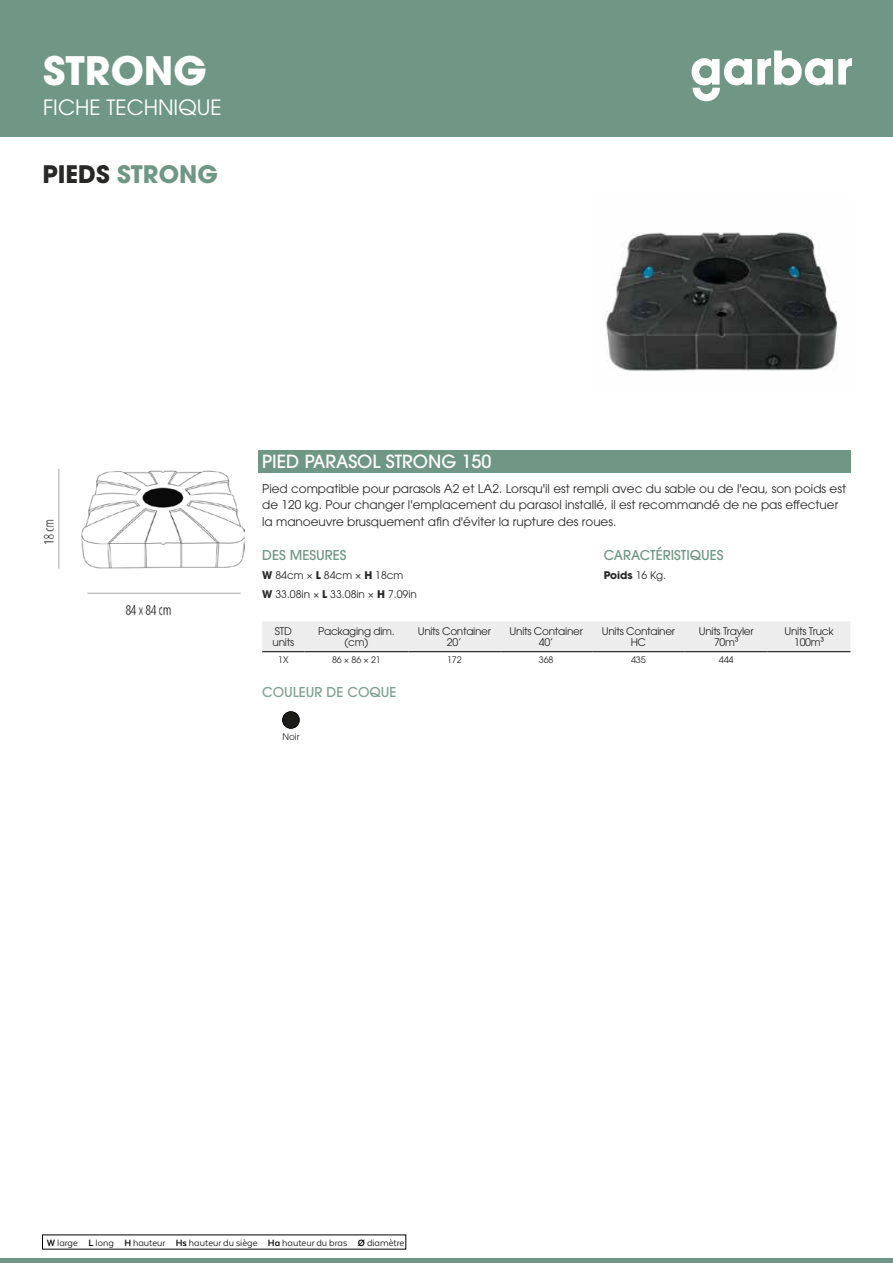
<style>
.page{position:relative;width:893px;height:1263px;background:#fff}
.page>*{position:absolute;margin:0;border:0;box-sizing:border-box;transform-origin:0 0}
.t1{font:700 39px "ITC Avant Garde Pro";color:#fff}
.t2{font:700 24px "ITC Avant Garde Pro";color:#709786}
.t3{font:21px "ITC Avant Garde Pro";color:#fff}
.t4{font:500 18px "ITC Avant Garde Pro";color:#fff}
.t5{font:500 13.5px "ITC Avant Garde Pro";color:#709786}
.t6{font:500 13.5px "ITC Avant Garde Pro";color:#7ea192}
.t7{font:12px/16.5px "ITC Avant Garde Pro";color:#282827}
.t8{font:10.5px/10.5px "ITC Avant Garde Pro";letter-spacing:-.025em;color:#282827;text-align:center}
.t9{font:10.5px "Texta Alt";color:#000}
.t10{font:10.5px/19.2px "ITC Avant Garde Pro";color:#282827}
.t11{font:700 10.5px "ITC Avant Garde Pro";color:#282827}
.t12{font:9px "ITC Avant Garde Pro";letter-spacing:-.02em;color:#282827}
.s1{color:#282827}
.s2{font-weight:700}
.s3{font-weight:400}
</style>
<div class="page">
<hr style="left:0;top:1259px;width:893px;height:4px;background:#709786">
<div style="left:0;top:0;width:893px;height:137px;background:#709786"></div>
<svg style="left:692px;top:51px;width:160px;height:50px"></svg>
<img style="left:606px;top:232px;width:232px;height:139px">
<div style="left:258px;top:450px;width:592px;height:22px;background:#709786"></div>
<div style="left:262px;top:621px;width:588px;height:30px;background:#ededed"></div>
<hr style="left:262px;top:651px;width:42px;height:1px;background:#000">
<hr style="left:304px;top:651px;width:104px;height:1px;background:#000">
<hr style="left:408px;top:651px;width:92px;height:1px;background:#000">
<hr style="left:500px;top:651px;width:92px;height:1px;background:#000">
<hr style="left:592px;top:651px;width:93px;height:1px;background:#000">
<hr style="left:685px;top:651px;width:83px;height:1px;background:#000">
<hr style="left:768px;top:651px;width:82px;height:1px;background:#000">
<img style="left:283px;top:712px;width:16px;height:16px;border-radius:8px">
<div style="left:282px;top:711px;width:17px;height:17px;border:1px solid #000;border-radius:50%"></div>
<img style="left:43px;top:469px;width:201px;height:147px">
<h1 class="t1" style="left:43px;top:45px;width:165px">STRONG</h1>
<h3 class="t3" style="left:43px;top:94px;width:180px">FICHE TECHNIQUE</h3>
<h2 class="t2" style="left:43px;top:158px;width:177px"><span class="s1">PIEDS</span> STRONG</h2>
<h3 class="t4" style="left:262px;top:450px;width:231px">PIED PARASOL STRONG 150</h3>
<p class="t7" style="left:262px;top:480px;width:585px">Pied compatible pour parasols A2 et LA2. Lorsqu'il est rempli avec du sable ou de l'eau, son poids est de 120 kg. Pour changer l'emplacement du parasol installé, il est recommandé de ne pas effectuer la manoeuvre brusquement afin d'éviter la rupture des roues.</p>
<p class="t5" style="left:262px;top:546px;width:86px">DES MESURES</p>
<p class="t10" style="left:262px;top:566px;width:156px"><span class="s2">W</span> 84cm × <span class="s2">L</span> 84cm × <span class="s2">H</span> 18cm<br><span class="s2">W</span> 33.08in × <span class="s2">L</span> 33.08in × <span class="s2">H</span> 7.09in</p>
<p class="t5" style="left:604px;top:546px;width:121px">CARACTÉRISTIQUES</p>
<p class="t11" style="left:604px;top:568px;width:64px">Poids <span class="s3">16 Kg.</span></p>
<p class="t8" style="left:273px;top:626px;width:23px;text-align:left">STD units</p>
<p class="t8" style="left:318px;top:626px;width:78px">Packaging dim. (cm)</p>
<p class="t8" style="left:418px;top:626px;width:75px">Units Container<br>20’</p>
<p class="t8" style="left:510px;top:626px;width:75px">Units Container<br>40’</p>
<p class="t8" style="left:602px;top:626px;width:75px">Units Container<br>HC</p>
<p class="t8" style="left:699px;top:626px;width:56px">Units Trayler<br>70m³</p>
<p class="t8" style="left:784px;top:626px;width:51px">Units Truck<br>100m³</p>
<p class="t12" style="left:278px;top:654px;width:12px">1X</p>
<p class="t12" style="left:332px;top:654px;width:50px">86 × 86 × 21</p>
<p class="t12" style="left:447px;top:654px;width:16px">172</p>
<p class="t12" style="left:539px;top:654px;width:16px">368</p>
<p class="t12" style="left:631px;top:654px;width:16px">435</p>
<p class="t12" style="left:719px;top:654px;width:16px">444</p>
<p class="t6" style="left:262px;top:683px;width:136px">COULEUR DE COQUE</p>
<p class="t12" style="left:282px;top:731px;width:19px">Noir</p>
<p class="t9" style="left:47px;top:1237px;width:359px"><span class="s2">W</span> large <span class="s2">L</span> long <span class="s2">H</span> hauteur <span class="s2">Hs</span> hauteur du siège <span class="s2">Ha</span> hauteur du bras <span class="s2">Ø</span> diamètre</p>
</div>
